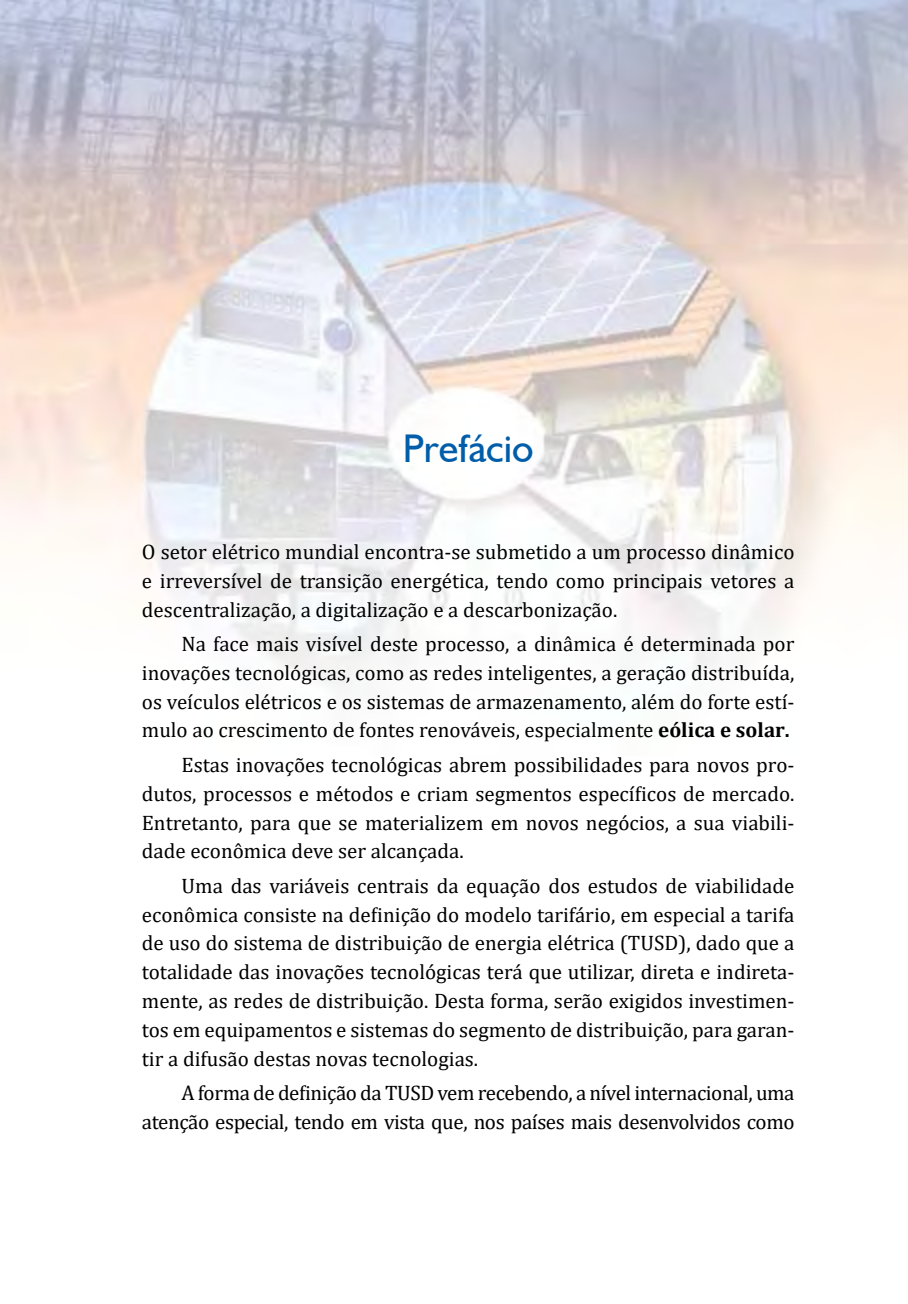
<style>
.page{position:relative;width:908px;height:1304px;background:#fff}
.page>*{position:absolute;margin:0;border:0;box-sizing:border-box;transform-origin:0 0}
.t1{font:40px "Humanist 521 BT";color:#005da9}
.t2{font:21px/28.8px "Cambria";color:#000;text-align:justify}
.t3{font:21px/28.8px "Cambria";letter-spacing:-.02em;color:#000;text-align:right}
.s1{font-weight:700}
</style>
<div class="page">
<img style="left:0;top:0;width:907px;height:687px">
<h1 class="t1" style="left:402px;top:424px;width:132px">Prefácio</h1>
<p class="t2" style="left:142px;top:537px;width:653px">O setor elétrico mundial encontra-se submetido a um processo dinâmico e irreversível de transição energética, tendo como principais vetores a descentralização, a digitalização e a descarbonização.</p>
<p class="t2" style="left:142px;top:629px;width:653px;text-indent:40px">Na face mais visível deste processo, a dinâmica é determinada por inovações tecnológicas, como as redes inteligentes, a geração distribuída, os veículos elétricos e os sistemas de armazenamento, além do forte estí&shy;mulo ao crescimento de fontes renováveis, especialmente <span class="s1">eólica e solar.</span></p>
<p class="t2" style="left:142px;top:750px;width:653px;text-indent:40px">Estas inovações tecnológicas abrem possibilidades para novos pro&shy;dutos, processos e métodos e criam segmentos específicos de mercado.<br>Entretanto, para que se materializem em novos negócios, a sua viabili&shy;dade econômica deve ser alcançada.</p>
<p class="t2" style="left:142px;top:871px;width:653px;text-indent:40px">Uma das variáveis centrais da equação dos estudos de viabilidade econômica consiste na definição do modelo tarifário, em especial a tarifa de uso do sistema de distribuição de energia elétrica (TUSD), dado que a totalidade das inovações tecnológicas terá que utilizar, direta e indireta&shy;mente, as redes de distribuição. Desta forma, serão exigidos investimen&shy;tos em equipamentos e sistemas do segmento de distribuição, para garan&shy;tir a difusão destas novas tecnologias.</p>
<p class="t3" style="left:142px;top:1078px;width:654px">A forma de definição da TUSD vem recebendo, a nível internacional, uma atenção especial, tendo em vista que, nos países mais desenvolvidos como</p>
</div>
